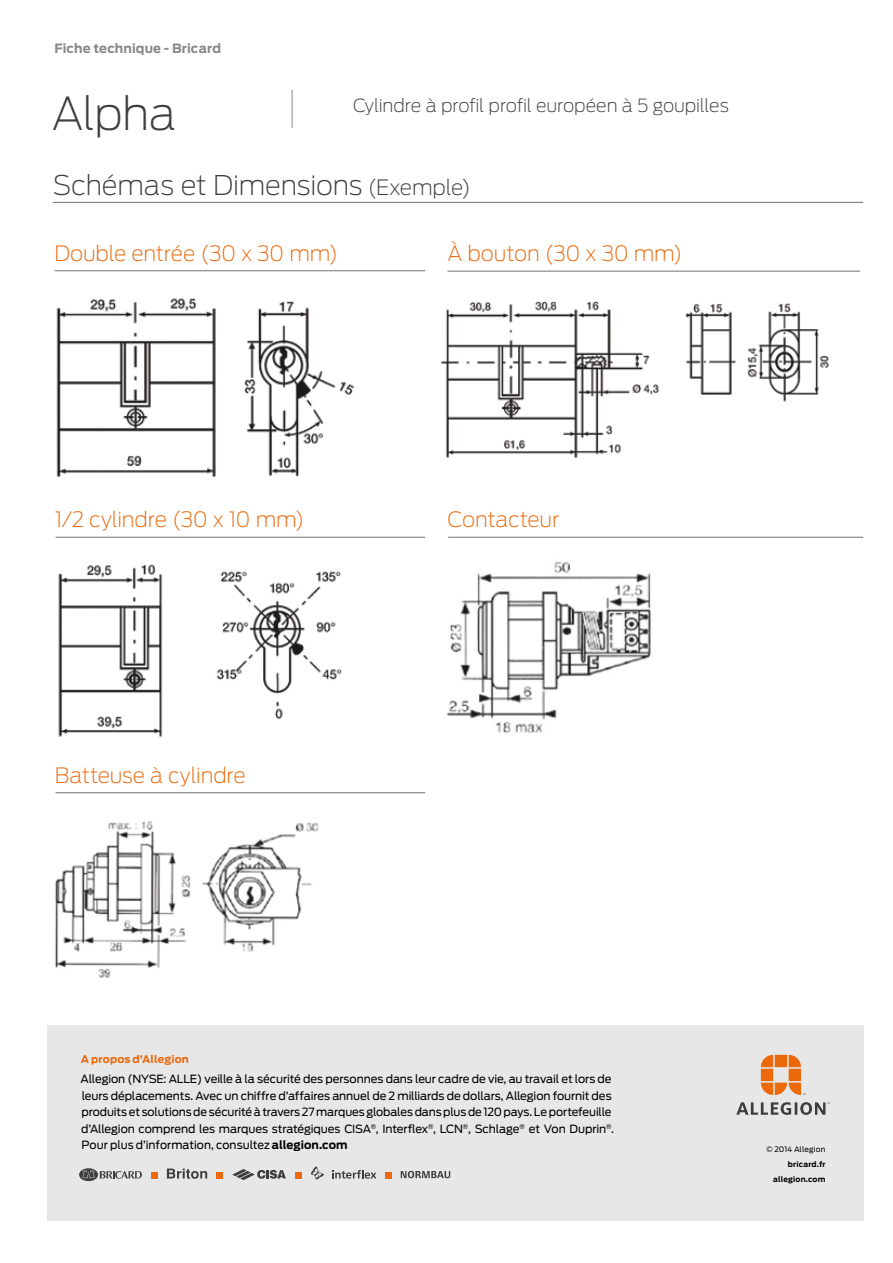
<style>
.page{position:relative;width:893px;height:1263px;background:#fff}
.page>*{position:absolute;margin:0;border:0;box-sizing:border-box;transform-origin:0 0}
.t1{font:200 45px "Antenna";letter-spacing:-.02em;color:#3e3d40}
.t2{font:200 27px "Antenna";letter-spacing:-.01em;color:#3e3d40}
.t3{font:200 21px "Antenna";letter-spacing:-.01em;color:#eb690b}
.t4{font:200 18px "Antenna";letter-spacing:-.01em;color:#3e3d40}
.t5{font:700 12.75px "Antenna";letter-spacing:.01em;color:#87888a}
.t6{font:11.25px/16.5px "Antenna";letter-spacing:-.01em;color:#000}
.t7{font:700 10.5px "Antenna";letter-spacing:.015em;color:#eb690b}
.t8{font:700 7.5px/15px "Antenna";letter-spacing:.02em;color:#000;text-align:right}
.t9{font:7.5px "Antenna";letter-spacing:.01em;color:#000}
.s1{font-size:21px}
.s2{font-weight:700}
</style>
<div class="page">
<hr style="left:292px;top:90px;width:1px;height:38px;background:#87888a">
<div style="left:47px;top:1025px;width:816px;height:195px;background:#e7e7e8"></div>
<svg style="left:761px;top:1055px;width:44px;height:40px"></svg>
<svg style="left:736px;top:1102px;width:94px;height:13px"></svg>
<svg style="left:151px;top:1172px;width:6px;height:6px"></svg>
<svg style="left:385px;top:1172px;width:6px;height:6px"></svg>
<svg style="left:217px;top:1172px;width:6px;height:6px"></svg>
<svg style="left:232px;top:1169px;width:54px;height:11px"></svg>
<svg style="left:311px;top:1166px;width:13px;height:13px"></svg>
<svg style="left:332px;top:1170px;width:44px;height:8px"></svg>
<svg style="left:295px;top:1172px;width:6px;height:6px"></svg>
<svg style="left:167px;top:1168px;width:40px;height:11px"></svg>
<svg style="left:79px;top:1168px;width:63px;height:13px"></svg>
<svg style="left:401px;top:1171px;width:49px;height:7px"></svg>
<img style="left:440px;top:301px;width:389px;height:157px">
<hr style="left:448px;top:271px;width:412px;height:1px;background:#707172">
<img style="left:58px;top:564px;width:284px;height:173px">
<hr style="left:56px;top:537px;width:369px;height:1px;background:#707172">
<img style="left:55px;top:821px;width:264px;height:157px">
<hr style="left:56px;top:792px;width:369px;height:1px;background:#707172">
<img style="left:446px;top:562px;width:205px;height:171px">
<hr style="left:448px;top:537px;width:415px;height:1px;background:#707172">
<img style="left:56px;top:298px;width:299px;height:179px">
<hr style="left:55px;top:270px;width:370px;height:1px;background:#707172">
<hr style="left:53px;top:202px;width:810px;height:1px;background:#707172">
<p class="t5" style="left:55px;top:39px;width:168px">Fiche technique - Bricard</p>
<h1 class="t1" style="left:52px;top:85px;width:126px">Alpha</h1>
<h3 class="t4" style="left:353px;top:94px;width:377px">Cylindre à profil profil européen à 5 goupilles</h3>
<h2 class="t2" style="left:53px;top:168px;width:419px">Schémas et Dimensions <span class="s1">(Exemple)</span></h2>
<h3 class="t3" style="left:55px;top:240px;width:285px">Double entrée (30 x 30 mm)</h3>
<h3 class="t3" style="left:55px;top:506px;width:251px">1/2 cylindre (30 x 10 mm)</h3>
<h3 class="t3" style="left:55px;top:762px;width:192px">Batteuse à cylindre</h3>
<h3 class="t3" style="left:448px;top:240px;width:237px">À bouton (30 x 30 mm)</h3>
<h3 class="t3" style="left:448px;top:506px;width:113px">Contacteur</h3>
<p class="t7" style="left:81px;top:1051px;width:110px">A propos d’Allegion</p>
<p class="t6" style="left:81px;top:1071px;width:535px">Allegion (NYSE: ALLE) veille à la sécurité des personnes dans leur cadre de vie, au travail et lors de leurs déplacements. Avec un chiffre d’affaires annuel de 2 milliards de dollars, Allegion fournit des produits et solutions de sécurité à travers 27 marques globales dans plus de 120 pays. Le portefeuille d’Allegion comprend les marques stratégiques CISA<sup>®</sup>, Interflex<sup>®</sup>, LCN<sup>®</sup>, Schlage<sup>®</sup> et Von Duprin<sup>®</sup>.<br>Pour plus d’information, consultez <span class="s2">allegion.com</span></p>
<p class="t9" style="left:766px;top:1144px;width:60px">© 2014 Allegion</p>
<p class="t8" style="left:773px;top:1157px;width:54px">bricard.fr allegion.com</p>
</div>
